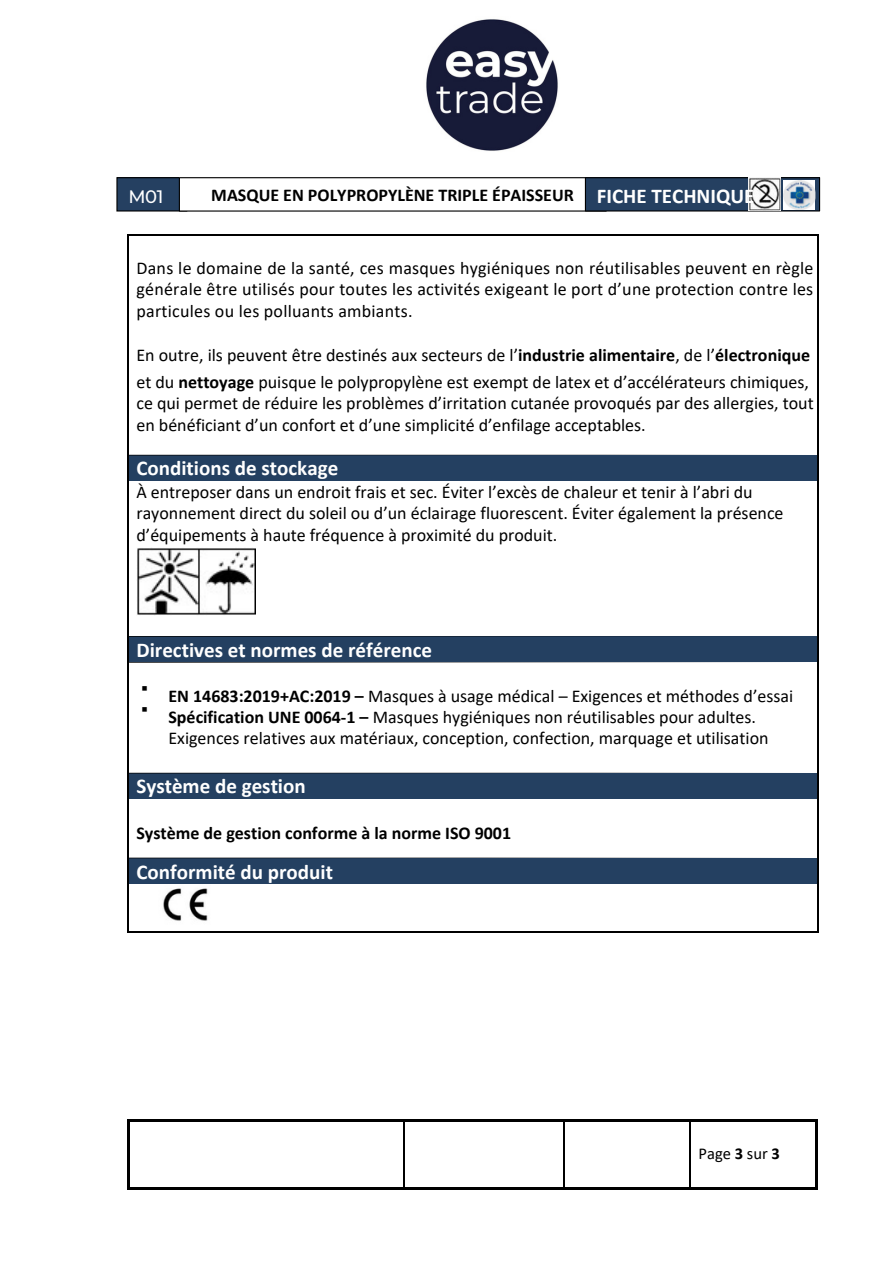
<style>
.page{position:relative;width:893px;height:1264px;background:#fff}
.page>*{position:absolute;margin:0;border:0;box-sizing:border-box;transform-origin:0 0}
.t1{font:700 21px "Calibri";color:#fff}
.t2{font:18px/21.3px "Calibri";color:#000}
.t3{font:700 18px "Calibri";color:#000}
.t4{font:500 18px "Montserrat";color:#fff}
.t5{font:18px/21.3px "Arimo";color:#000}
.t6{font:16.5px "Calibri";color:#000}
.s1{font-weight:700}
</style>
<div class="page">
<div style="left:117px;top:178px;width:70px;height:33px;background:#254061"></div>
<div style="left:116px;top:177px;width:71px;height:34px;border:1px solid #000"></div>
<div style="left:179px;top:178px;width:427px;height:33px;background:#fff"></div>
<div style="left:179px;top:177px;width:427px;height:35px;border:1px solid #000"></div>
<div style="left:585px;top:178px;width:234px;height:33px;background:#254061"></div>
<div style="left:585px;top:177px;width:235px;height:34px;border:1px solid #000"></div>
<hr style="left:130px;top:1119px;width:273px;height:2px;background:#000">
<hr style="left:405px;top:1119px;width:158px;height:2px;background:#000">
<hr style="left:565px;top:1119px;width:124px;height:2px;background:#000">
<hr style="left:691px;top:1119px;width:124px;height:2px;background:#000">
<hr style="left:128px;top:1121px;width:2px;height:66px;background:#000">
<hr style="left:130px;top:1187px;width:273px;height:2px;background:#000">
<hr style="left:403px;top:1121px;width:1px;height:66px;background:#000">
<hr style="left:405px;top:1187px;width:158px;height:2px;background:#000">
<hr style="left:563px;top:1121px;width:2px;height:66px;background:#000">
<hr style="left:565px;top:1187px;width:124px;height:2px;background:#000">
<hr style="left:689px;top:1121px;width:2px;height:66px;background:#000">
<hr style="left:691px;top:1187px;width:124px;height:2px;background:#000">
<hr style="left:815px;top:1121px;width:2px;height:66px;background:#000">
<img style="left:783px;top:180px;width:32px;height:30px">
<img style="left:748px;top:178px;width:32px;height:32px">
<hr style="left:129px;top:234px;width:688px;height:1px;background:#000">
<hr style="left:128px;top:235px;width:1px;height:220px;background:#000">
<hr style="left:817px;top:235px;width:1px;height:220px;background:#000">
<div style="left:128px;top:455px;width:690px;height:26px;background:#244061"></div>
<img style="left:137px;top:548px;width:118px;height:67px">
<hr style="left:128px;top:481px;width:1px;height:155px;background:#000">
<hr style="left:817px;top:481px;width:1px;height:155px;background:#000">
<svg style="left:128px;top:636px;width:690px;height:27px;background:#284261"></svg>
<hr style="left:128px;top:663px;width:1px;height:109px;background:#000">
<hr style="left:817px;top:663px;width:1px;height:109px;background:#000">
<div style="left:128px;top:772px;width:690px;height:27px;background:#244061"></div>
<hr style="left:128px;top:799px;width:1px;height:58px;background:#000">
<hr style="left:817px;top:799px;width:1px;height:58px;background:#000">
<div style="left:128px;top:857px;width:690px;height:27px;background:#244061"></div>
<hr style="left:128px;top:884px;width:1px;height:47px;background:#000">
<hr style="left:129px;top:931px;width:688px;height:2px;background:#000">
<hr style="left:817px;top:884px;width:1px;height:47px;background:#000">
<img style="left:163px;top:888px;width:45px;height:33px">
<img style="left:426px;top:19px;width:132px;height:132px">
<p class="t4" style="left:128px;top:185px;width:37px">M01</p>
<p class="t3" style="left:211px;top:187px;width:364px">MASQUE EN POLYPROPYLÈNE TRIPLE ÉPAISSEUR</p>
<p class="t1" style="left:596px;top:187px;width:159px">FICHE TECHNIQUE</p>
<p class="t2" style="left:136px;top:259px;width:678px;text-align:justify">Dans le domaine de la santé, ces masques hygiéniques non réutilisables peuvent en règle générale être utilisés pour toutes les activités exigeant le port d’une protection contre les particules ou les polluants ambiants.</p>
<p class="t2" style="left:136px;top:345px;width:675px">En outre, ils peuvent être destinés aux secteurs de l’<span class="s1">industrie alimentaire</span>, de l’<span class="s1">électronique</span></p>
<p class="t2" style="left:136px;top:372px;width:674px">et du <span class="s1">nettoyage</span> puisque le polypropylène est exempt de latex et d’accélérateurs chimiques,</p>
<p class="t2" style="left:136px;top:394px;width:678px">ce qui permet de réduire les problèmes d’irritation cutanée provoqués par des allergies, tout</p>
<p class="t2" style="left:136px;top:416px;width:510px">en bénéficiant d’un confort et d’une simplicité d’enfilage acceptables.</p>
<p class="t1" style="left:136px;top:459px;width:203px">Conditions de stockage</p>
<p class="t2" style="left:136px;top:483px;width:648px">À entreposer dans un endroit frais et sec. Éviter l’excès de chaleur et tenir à l’abri du rayonnement direct du soleil ou d’un éclairage fluorescent. Éviter également la présence d’équipements à haute fréquence à proximité du produit.</p>
<p class="t1" style="left:136px;top:640px;width:297px">Directives et normes de référence</p>
<p class="t5" style="left:141px;top:676px;width:8px">▪ ▪</p>
<p class="t2" style="left:168px;top:686px;width:626px"><span class="s1">EN 14683:2019+AC:2019 –</span> Masques à usage médical – Exigences et méthodes d’essai<br><span class="s1">Spécification UNE 0064-1 –</span> Masques hygiéniques non réutilisables pour adultes.<br>Exigences relatives aux matériaux, conception, confection, marquage et utilisation</p>
<p class="t1" style="left:136px;top:777px;width:171px">Système de gestion</p>
<p class="t3" style="left:136px;top:825px;width:376px">Système de gestion conforme à la norme ISO 9001</p>
<p class="t1" style="left:136px;top:862px;width:198px">Conformité du produit</p>
<p class="t6" style="left:698px;top:1146px;width:83px">Page <span class="s1">3</span> sur <span class="s1">3</span></p>
</div>
